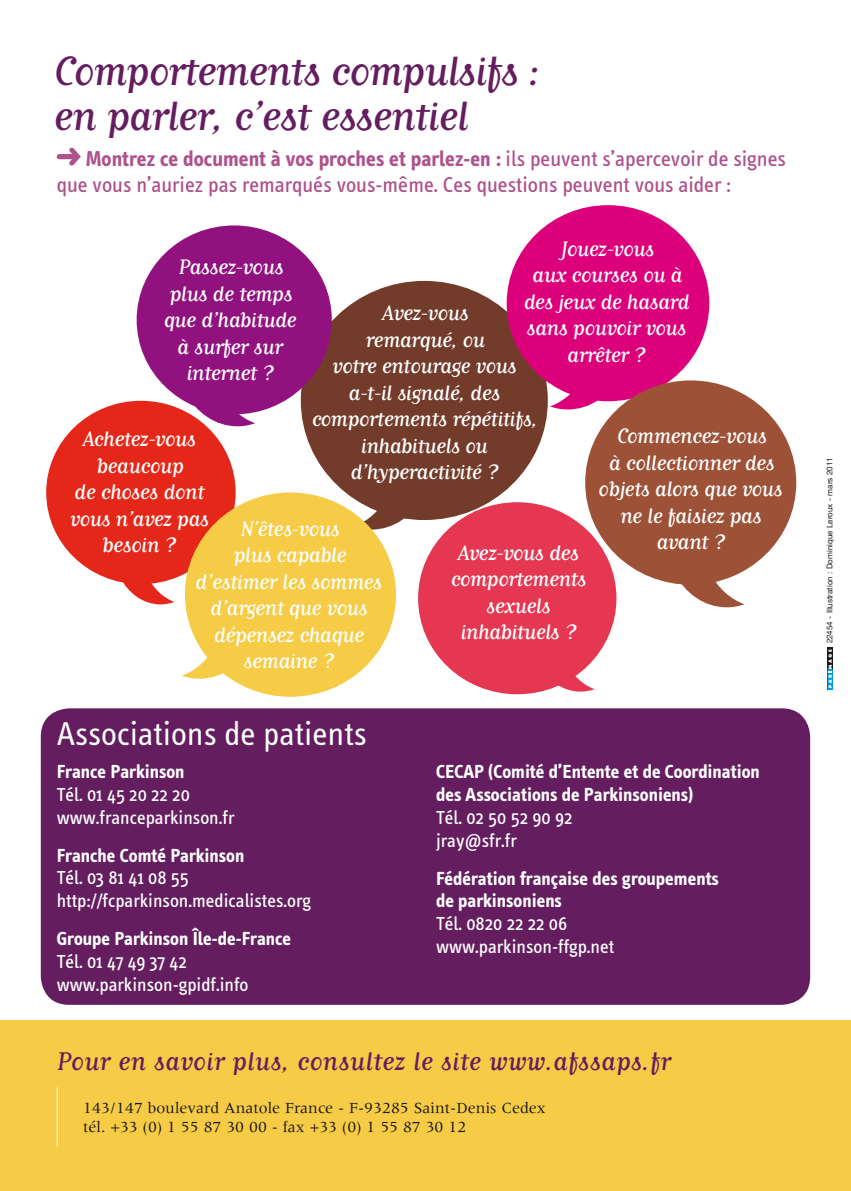
<style>
.page{position:relative;width:851px;height:1191px;background:#fff}
.page>*{position:absolute;margin:0;border:0;box-sizing:border-box;transform-origin:0 0}
.t1{font:48px/45.4px "Matrix Script";letter-spacing:-.03em;color:#641e60}
.t2{font:34px "Info Text";color:#fff}
.t3{font:30px "Matrix Script";color:#641e60}
.t4{font:24.6px/26.4px "Matrix Script";letter-spacing:-.03em;color:#fff;text-align:center}
.t5{font:22px/26.4px "Info Text";color:#ad528b}
.t6{font:19.4px/22.8px "Info Text";color:#fff}
.t7{font:700 19.4px/22.8px "Info Text";color:#fff}
.t8{font:16px/19.2px "Meridien";color:#1a171c}
.t9{font:8px "Helvetica Neue";color:#1a171c}
.s1{font-weight:700}
</style>
<div class="page">
<div style="left:41px;top:708px;width:769px;height:296px;background:#641e60;border-radius:28px"></div>
<div style="left:0;top:1020px;width:850px;height:171px;background:#f6cb45"></div>
<hr style="left:57px;top:1087px;width:1px;height:59px;background:#fff">
<div style="left:827px;top:647px;width:5px;height:43px;background:#1a171c"></div>
<svg style="left:827px;top:649px;width:5px;height:41px"></svg>
<svg style="left:57px;top:148px;width:24px;height:17px"></svg>
<div style="left:301px;top:281px;width:246px;height:239px;background:#733c2a;border-radius:50%"></div>
<div style="left:137px;top:225px;width:195px;height:189px;background:#91127e;border-radius:50%"></div>
<div style="left:418px;top:502px;width:198px;height:192px;background:#e53751;border-radius:50%"></div>
<div style="left:506px;top:205px;width:203px;height:196px;background:#dc007a;border-radius:50%"></div>
<div style="left:46px;top:401px;width:189px;height:183px;background:#e42718;border-radius:50%"></div>
<div style="left:585px;top:380px;width:211px;height:205px;background:#9d5238;border-radius:50%"></div>
<svg style="left:674px;top:572px;width:70px;height:35px"></svg>
<svg style="left:185px;top:401px;width:70px;height:25px"></svg>
<svg style="left:550px;top:383px;width:70px;height:26px"></svg>
<svg style="left:353px;top:498px;width:65px;height:31px"></svg>
<svg style="left:119px;top:578px;width:55px;height:26px"></svg>
<svg style="left:543px;top:663px;width:51px;height:28px"></svg>
<svg style="left:182px;top:643px;width:47px;height:35px"></svg>
<div style="left:185px;top:492px;width:211px;height:205px;background:#f6cb45;border-radius:50%"></div>
<h1 class="t1" style="left:54px;top:48px;width:488px">Comportements compulsifs : en parler, c’est essentiel</h1>
<p class="t5" style="left:57px;top:145px;width:730px;text-indent:29px"><span class="s1">Montrez ce document à vos proches et parlez-en :</span> ils peuvent s’apercevoir de signes que vous n’auriez pas remarqués vous-même. Ces questions peuvent vous aider :</p>
<p class="t4" style="left:523px;top:235px;width:168px">Jouez-vous<br>aux courses ou à des jeux de hasard sans pouvoir vous arrêter ?</p>
<p class="t4" style="left:163px;top:254px;width:134px">Passez-vous plus de temps que d’habitude à surfer sur internet ?</p>
<p class="t4" style="left:311px;top:299px;width:228px">Avez-vous<br>remarqué, ou<br>votre entourage vous a-t-il signalé, des comportements répétitifs, inhabituels ou d’hyperactivité ?</p>
<p class="t4" style="left:70px;top:426px;width:141px">Achetez-vous beaucoup<br>de choses dont vous n’avez pas besoin ?</p>
<p class="t4" style="left:598px;top:423px;width:185px">Commencez-vous<br>à collectionner des objets alors que vous ne le faisiez pas avant ?</p>
<p class="t4" style="left:196px;top:515px;width:188px">N’êtes-vous<br>plus capable d’estimer les sommes d’argent que vous dépensez chaque semaine ?</p>
<p class="t4" style="left:450px;top:539px;width:138px">Avez-vous des comportements sexuels inhabituels ?</p>
<h2 class="t2" style="left:57px;top:715px;width:311px">Associations de patients</h2>
<p class="t7" style="left:57px;top:760px;width:129px">France Parkinson</p>
<p class="t6" style="left:57px;top:783px;width:179px">Tél. 01 45 20 22 20 www.franceparkinson.fr</p>
<p class="t7" style="left:57px;top:844px;width:189px">Franche Comté Parkinson</p>
<p class="t6" style="left:57px;top:867px;width:256px">Tél. 03 81 41 08 55 http://fcparkinson.medicalistes.org</p>
<p class="t7" style="left:57px;top:927px;width:236px">Groupe Parkinson Île-de-France</p>
<p class="t6" style="left:57px;top:950px;width:193px">Tél. 01 47 49 37 42 www.parkinson-gpidf.info</p>
<p class="t7" style="left:436px;top:760px;width:325px">CECAP (Comité d’Entente et de Coordination des Associations de Parkinsoniens)</p>
<p class="t6" style="left:436px;top:806px;width:138px">Tél. 02 50 52 90 92 jray@sfr.fr</p>
<p class="t7" style="left:436px;top:866px;width:284px">Fédération française des groupements de parkinsoniens</p>
<p class="t6" style="left:436px;top:912px;width:180px">Tél. 0820 22 22 06 www.parkinson-ffgp.net</p>
<p class="t3" style="left:57px;top:1046px;width:615px">Pour en savoir plus, consultez le site www.afssaps.fr</p>
<p class="t8" style="left:83px;top:1098px;width:464px">143/147 boulevard Anatole France - F-93285 Saint-Denis Cedex tél. +33 (0) 1 55 87 30 00 - fax +33 (0) 1 55 87 30 12</p>
<p class="t9" style="left:824px;top:643px;width:187px;rotate:-90deg">22454 - Illustration : Dominique Leroux - mars 2011</p>
</div>
